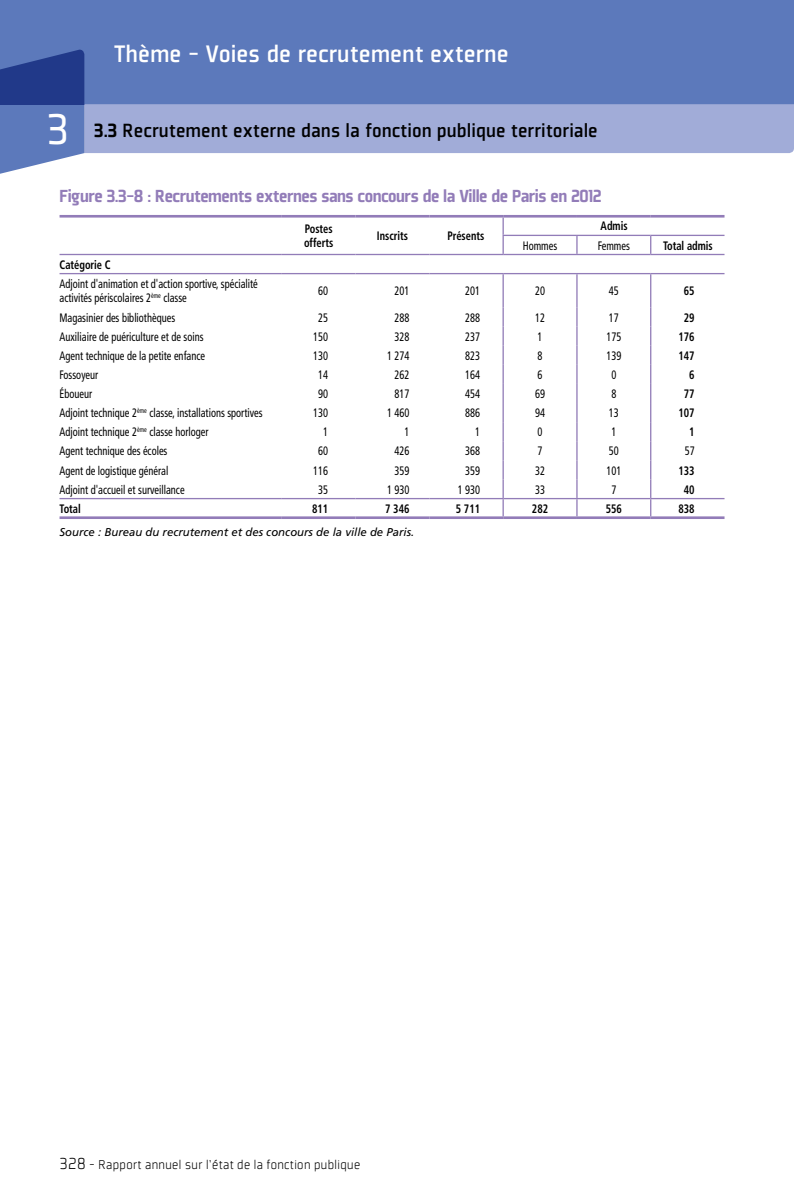
<style>
.page{position:relative;width:794px;height:1191px;background:#fff}
.page>*{position:absolute;margin:0;border:0;box-sizing:border-box;transform-origin:0 0}
.t1{font:47.25px "Plexes";color:#fff}
.t2{font:500 26.25px "Plexes";color:#fff}
.t3{font:500 21px "Plexes";color:#000}
.t4{font:900 19.25px "Plexes";letter-spacing:-.025em;color:#927cb8}
.t5{font:300 14px "Plexes";letter-spacing:-.02em;color:#000}
.t6{font:condensed 12.25px/14.7px "Frutiger LT Std";color:#000;scale:.85 1}
.t7{font:700 condensed 12.25px/14.7px "Frutiger LT Std";color:#000;scale:.85 1}
.t8{font:italic 11.38px "Frutiger LT Std";color:#000}
.s1{font-weight:900}
.s2{font-size:17.5px}
</style>
<div class="page">
<div style="left:0;top:0;width:794px;height:104px;background:#5c79bb"></div>
<svg style="left:0;top:50px;width:794px;height:124px"></svg>
<hr style="left:793px;top:0;width:1px;height:104px;background:#5c79bb">
<hr style="left:60px;top:215px;width:222px;height:3px;background:#927cb8">
<hr style="left:503px;top:215px;width:74px;height:3px;background:#927cb8">
<hr style="left:577px;top:215px;width:73px;height:3px;background:#927cb8">
<hr style="left:650px;top:215px;width:74px;height:3px;background:#927cb8">
<hr style="left:502px;top:235px;width:75px;height:1px;background:#927cb8">
<hr style="left:577px;top:235px;width:73px;height:1px;background:#927cb8">
<hr style="left:650px;top:235px;width:74px;height:1px;background:#927cb8">
<hr style="left:502px;top:274px;width:2px;height:33px;background:#927cb8">
<svg style="left:502px;top:307px;width:2px;height:19px"></svg>
<hr style="left:502px;top:326px;width:2px;height:20px;background:#927cb8">
<svg style="left:502px;top:346px;width:2px;height:170px"></svg>
<svg style="left:576px;top:236px;width:1px;height:18px"></svg>
<svg style="left:650px;top:236px;width:1px;height:18px"></svg>
<hr style="left:576px;top:274px;width:1px;height:33px;background:#927cb8">
<hr style="left:650px;top:274px;width:1px;height:33px;background:#927cb8">
<svg style="left:576px;top:307px;width:1px;height:209px"></svg>
<svg style="left:650px;top:307px;width:1px;height:209px"></svg>
<hr style="left:282px;top:215px;width:73px;height:3px;background:#927cb8">
<hr style="left:355px;top:215px;width:74px;height:3px;background:#927cb8">
<hr style="left:429px;top:215px;width:74px;height:3px;background:#927cb8">
<svg style="left:502px;top:218px;width:2px;height:36px"></svg>
<hr style="left:60px;top:254px;width:222px;height:1px;background:#927cb8">
<hr style="left:282px;top:254px;width:73px;height:1px;background:#927cb8">
<hr style="left:355px;top:254px;width:74px;height:1px;background:#927cb8">
<hr style="left:429px;top:254px;width:74px;height:1px;background:#927cb8">
<hr style="left:503px;top:254px;width:74px;height:1px;background:#927cb8">
<hr style="left:577px;top:254px;width:73px;height:1px;background:#927cb8">
<hr style="left:650px;top:254px;width:74px;height:1px;background:#927cb8">
<hr style="left:60px;top:273px;width:222px;height:1px;background:#927cb8">
<hr style="left:282px;top:273px;width:73px;height:1px;background:#927cb8">
<hr style="left:355px;top:273px;width:74px;height:1px;background:#927cb8">
<hr style="left:429px;top:273px;width:74px;height:1px;background:#927cb8">
<hr style="left:503px;top:273px;width:74px;height:1px;background:#927cb8">
<hr style="left:577px;top:273px;width:73px;height:1px;background:#927cb8">
<hr style="left:650px;top:273px;width:74px;height:1px;background:#927cb8">
<hr style="left:60px;top:516px;width:222px;height:3px;background:#927cb8">
<hr style="left:282px;top:516px;width:73px;height:3px;background:#927cb8">
<hr style="left:355px;top:516px;width:74px;height:3px;background:#927cb8">
<hr style="left:429px;top:516px;width:74px;height:3px;background:#927cb8">
<hr style="left:503px;top:516px;width:74px;height:3px;background:#927cb8">
<hr style="left:577px;top:516px;width:73px;height:3px;background:#927cb8">
<hr style="left:650px;top:516px;width:74px;height:3px;background:#927cb8">
<hr style="left:60px;top:498px;width:222px;height:1px;background:#927cb8">
<hr style="left:282px;top:498px;width:73px;height:1px;background:#927cb8">
<hr style="left:355px;top:498px;width:74px;height:1px;background:#927cb8">
<hr style="left:429px;top:498px;width:74px;height:1px;background:#927cb8">
<hr style="left:503px;top:498px;width:74px;height:1px;background:#927cb8">
<hr style="left:577px;top:498px;width:73px;height:1px;background:#927cb8">
<hr style="left:650px;top:498px;width:74px;height:1px;background:#927cb8">
<h1 class="t1" style="left:47px;top:104px;width:24px">3</h1>
<h2 class="t2" style="left:114px;top:40px;width:396px">Thème - Voies de recrutement externe</h2>
<h3 class="t3" style="left:94px;top:119px;width:505px"><span class="s1">3.3</span> Recrutement externe dans la fonction publique territoriale</h3>
<h3 class="t4" style="left:60px;top:186px;width:544px">Figure 3.3-8 : Recrutements externes sans concours de la Ville de Paris en 2012</h3>
<p class="t7" style="left:304px;top:221px;width:36px">Postes offerts</p>
<p class="t7" style="left:377px;top:228px;width:38px">Inscrits</p>
<p class="t7" style="left:447px;top:228px;width:45px">Présents</p>
<p class="t7" style="left:600px;top:219px;width:33px">Admis</p>
<p class="t6" style="left:523px;top:238px;width:42px">Hommes</p>
<p class="t6" style="left:598px;top:238px;width:39px">Femmes</p>
<p class="t7" style="left:663px;top:238px;width:60px">Total admis</p>
<p class="t7" style="left:60px;top:257px;width:62px">Catégorie C</p>
<p class="t6" style="left:60px;top:276px;width:235px">Adjoint d'animation et d'action sportive, spécialité activités périscolaires 2<sup>ème</sup> classe</p>
<p class="t6" style="left:318px;top:284px;width:13px">60</p>
<p class="t6" style="left:394px;top:284px;width:19px">201</p>
<p class="t6" style="left:465px;top:284px;width:19px">201</p>
<p class="t6" style="left:535px;top:284px;width:13px">20</p>
<p class="t6" style="left:609px;top:284px;width:13px">45</p>
<p class="t7" style="left:684px;top:283px;width:14px">65</p>
<p class="t6" style="left:60px;top:310px;width:138px">Magasinier des bibliothèques</p>
<p class="t6" style="left:318px;top:310px;width:13px">25</p>
<p class="t6" style="left:394px;top:310px;width:19px">288</p>
<p class="t6" style="left:465px;top:310px;width:19px">288</p>
<p class="t6" style="left:535px;top:310px;width:13px">12</p>
<p class="t6" style="left:609px;top:310px;width:13px">17</p>
<p class="t7" style="left:684px;top:310px;width:14px">29</p>
<p class="t6" style="left:60px;top:329px;width:171px">Auxiliaire de puériculture et de soins</p>
<p class="t6" style="left:313px;top:329px;width:19px">150</p>
<p class="t6" style="left:394px;top:329px;width:19px">328</p>
<p class="t6" style="left:465px;top:329px;width:19px">237</p>
<p class="t6" style="left:537px;top:329px;width:7px">1</p>
<p class="t6" style="left:606px;top:329px;width:19px">175</p>
<p class="t7" style="left:678px;top:329px;width:21px">176</p>
<p class="t6" style="left:60px;top:348px;width:173px">Agent technique de la petite enfance</p>
<p class="t6" style="left:313px;top:348px;width:19px">130</p>
<p class="t6" style="left:387px;top:348px;width:28px">1 274</p>
<p class="t6" style="left:465px;top:348px;width:19px">823</p>
<p class="t6" style="left:537px;top:348px;width:7px">8</p>
<p class="t6" style="left:606px;top:348px;width:19px">139</p>
<p class="t7" style="left:678px;top:348px;width:21px">147</p>
<p class="t6" style="left:60px;top:367px;width:47px">Fossoyeur</p>
<p class="t6" style="left:318px;top:367px;width:13px">14</p>
<p class="t6" style="left:394px;top:367px;width:19px">262</p>
<p class="t6" style="left:465px;top:367px;width:19px">164</p>
<p class="t6" style="left:537px;top:367px;width:7px">6</p>
<p class="t6" style="left:611px;top:367px;width:7px">0</p>
<p class="t7" style="left:689px;top:367px;width:8px">6</p>
<p class="t6" style="left:60px;top:386px;width:40px">Éboueur</p>
<p class="t6" style="left:318px;top:386px;width:13px">90</p>
<p class="t6" style="left:394px;top:386px;width:19px">817</p>
<p class="t6" style="left:465px;top:386px;width:19px">454</p>
<p class="t6" style="left:535px;top:386px;width:13px">69</p>
<p class="t6" style="left:611px;top:386px;width:7px">8</p>
<p class="t7" style="left:684px;top:386px;width:14px">77</p>
<p class="t6" style="left:60px;top:406px;width:240px">Adjoint technique 2<sup>ème</sup> classe, installations sportives</p>
<p class="t6" style="left:313px;top:406px;width:19px">130</p>
<p class="t6" style="left:387px;top:406px;width:28px">1 460</p>
<p class="t6" style="left:465px;top:406px;width:19px">886</p>
<p class="t6" style="left:535px;top:406px;width:13px">94</p>
<p class="t6" style="left:609px;top:406px;width:13px">13</p>
<p class="t7" style="left:678px;top:405px;width:21px">107</p>
<p class="t6" style="left:60px;top:425px;width:177px">Adjoint technique 2<sup>ème</sup> classe horloger</p>
<p class="t6" style="left:323px;top:425px;width:7px">1</p>
<p class="t6" style="left:404px;top:425px;width:7px">1</p>
<p class="t6" style="left:475px;top:425px;width:7px">1</p>
<p class="t6" style="left:537px;top:425px;width:7px">0</p>
<p class="t6" style="left:611px;top:425px;width:7px">1</p>
<p class="t7" style="left:689px;top:425px;width:8px">1</p>
<p class="t6" style="left:60px;top:444px;width:128px">Agent technique des écoles</p>
<p class="t6" style="left:318px;top:444px;width:13px">60</p>
<p class="t6" style="left:394px;top:444px;width:19px">426</p>
<p class="t6" style="left:465px;top:444px;width:19px">368</p>
<p class="t6" style="left:537px;top:444px;width:7px">7</p>
<p class="t6" style="left:609px;top:444px;width:13px">50</p>
<p class="t6" style="left:684px;top:444px;width:13px">57</p>
<p class="t6" style="left:60px;top:463px;width:130px">Agent de logistique général</p>
<p class="t6" style="left:313px;top:463px;width:19px">116</p>
<p class="t6" style="left:394px;top:463px;width:19px">359</p>
<p class="t6" style="left:465px;top:463px;width:19px">359</p>
<p class="t6" style="left:535px;top:463px;width:13px">32</p>
<p class="t6" style="left:606px;top:463px;width:19px">101</p>
<p class="t7" style="left:678px;top:463px;width:21px">133</p>
<p class="t6" style="left:60px;top:482px;width:149px">Adjoint d'accueil et surveillance</p>
<p class="t6" style="left:318px;top:482px;width:13px">35</p>
<p class="t6" style="left:387px;top:482px;width:28px">1 930</p>
<p class="t6" style="left:458px;top:482px;width:28px">1 930</p>
<p class="t6" style="left:535px;top:482px;width:13px">33</p>
<p class="t6" style="left:611px;top:482px;width:7px">7</p>
<p class="t7" style="left:684px;top:482px;width:14px">40</p>
<p class="t7" style="left:60px;top:501px;width:27px">Total</p>
<p class="t7" style="left:312px;top:501px;width:21px">811</p>
<p class="t7" style="left:385px;top:501px;width:30px">7 346</p>
<p class="t7" style="left:456px;top:501px;width:30px">5 711</p>
<p class="t7" style="left:532px;top:501px;width:21px">282</p>
<p class="t7" style="left:605px;top:501px;width:21px">556</p>
<p class="t7" style="left:678px;top:501px;width:21px">838</p>
<p class="t8" style="left:60px;top:526px;width:356px">Source : Bureau du recrutement et des concours de la ville de Paris.</p>
<p class="t5" style="left:60px;top:1157px;width:302px"><span class="s2">328</span> - Rapport annuel sur l’état de la fonction publique</p>
</div>
